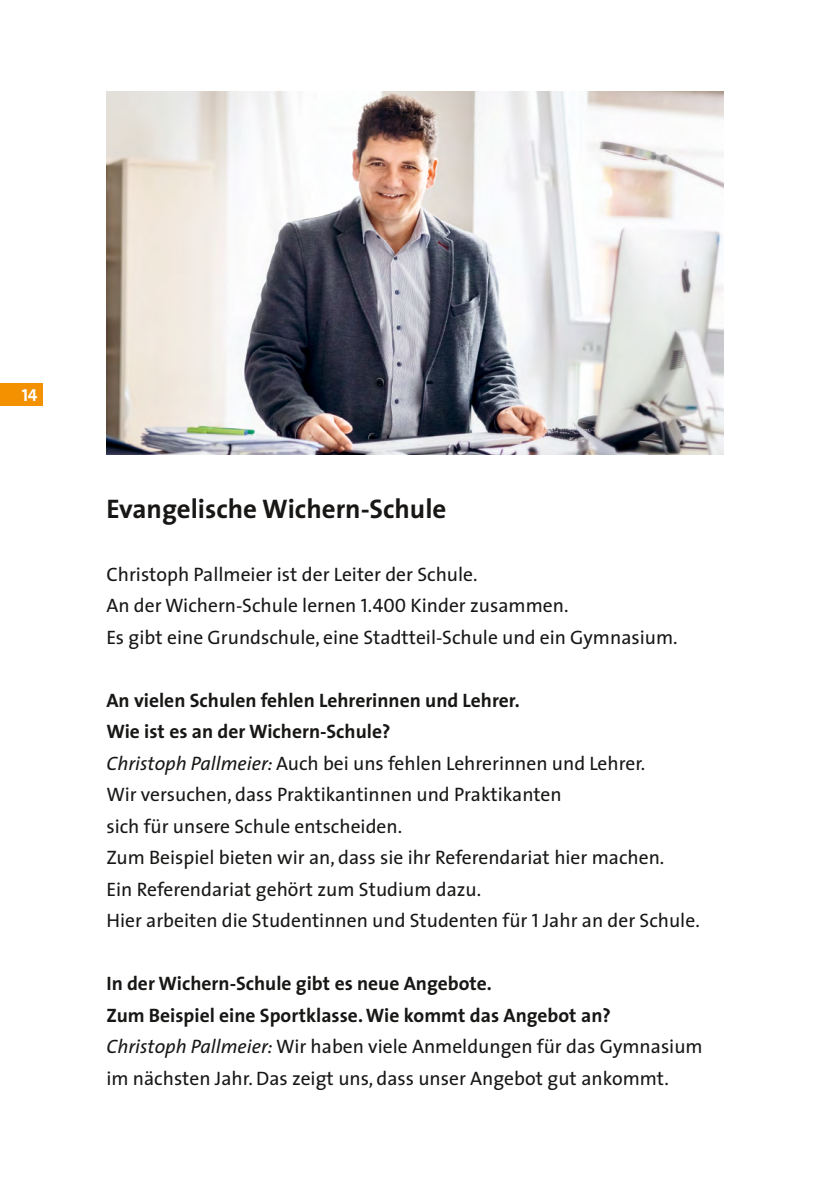
<style>
.page{position:relative;width:830px;height:1191px;background:#fff}
.page>*{position:absolute;margin:0;border:0;box-sizing:border-box;transform-origin:0 0}
.t1{font:700 27px "The Sans";color:#181716}
.t2{font:19.5px/31.5px "The Sans";color:#181716}
.t3{font:17.4px "The Sans Bold Caps";color:#fff}
.s1{font-family:"The Sans Caps"}
.s2{font-weight:700}
.s3{font-style:italic}
</style>
<div class="page">
<div style="left:0;top:383px;width:43px;height:22px;background:#f39100"></div>
<img style="left:106px;top:91px;width:617px;height:363px">
<p class="t3" style="left:22px;top:380px;width:17px">14</p>
<h2 class="t1" style="left:106px;top:486px;width:341px">Evangelische Wichern-Schule</h2>
<p class="t2" style="left:106px;top:557px;width:572px">Christoph Pallmeier ist der Leiter der Schule.<br>An der Wichern-Schule lernen <span class="s1">1.400</span> Kinder zusammen.<br>Es gibt eine Grundschule, eine Stadtteil-Schule und ein Gymnasium.</p>
<p class="t2" style="left:106px;top:683px;width:594px"><span class="s2">An vielen Schulen fehlen Lehrerinnen und Lehrer.<br>Wie ist es an der Wichern-Schule?<br></span><span class="s3">Christoph Pallmeier:</span> Auch bei uns fehlen Lehrerinnen und Lehrer.<br>Wir versuchen, dass Praktikantinnen und Praktikanten<br>sich für unsere Schule entscheiden.<br>Zum Beispiel bieten wir an, dass sie ihr Referendariat hier machen.<br>Ein Referendariat gehört zum Studium dazu.<br>Hier arbeiten die Studentinnen und Studenten für <span class="s1">1</span> Jahr an der Schule.</p>
<p class="t2" style="left:106px;top:967px;width:597px"><span class="s2">In der Wichern-Schule gibt es neue Angebote.<br>Zum Beispiel eine Sportklasse. Wie kommt das Angebot an?<br></span><span class="s3">Christoph Pallmeier:</span> Wir haben viele Anmeldungen für das Gymnasium im nächsten Jahr. Das zeigt uns, dass unser Angebot gut ankommt.</p>
</div>
